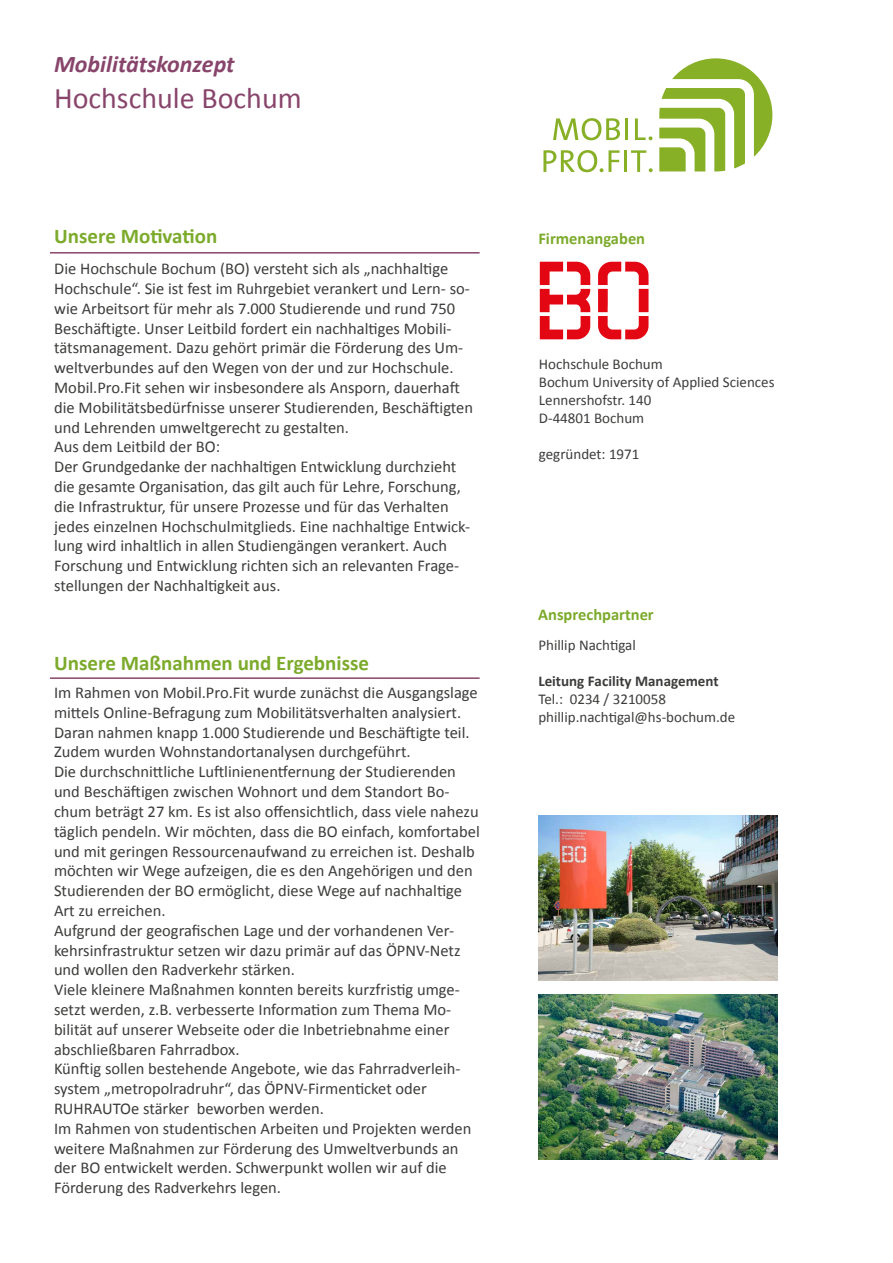
<style>
.page{position:relative;width:893px;height:1263px;background:#fff}
.page>*{position:absolute;margin:0;border:0;box-sizing:border-box;transform-origin:0 0}
.t1{font:30px "Calibri";color:#88456b}
.t2{font:italic 700 24px "Calibri";color:#88456b}
.t3{font:700 21px "Calibri";color:#7caa2b}
.t4{font:16.5px/19.8px "Calibri";color:#3c3c3b}
.t5{font:700 16.5px "Calibri";color:#7caa2b}
.t6{font:15px/18px "Calibri";color:#3c3c3b}
.t7{font:700 15px "Calibri";color:#3c3c3b}
</style>
<div class="page">
<hr style="left:50px;top:252px;width:430px;height:2px;background:#88456b">
<hr style="left:50px;top:677px;width:430px;height:2px;background:#88456b">
<img style="left:539px;top:815px;width:238px;height:165px">
<svg style="left:540px;top:262px;width:108px;height:77px"></svg>
<svg style="left:659px;top:58px;width:113px;height:113px"></svg>
<svg style="left:543px;top:150px;width:60px;height:22px"></svg>
<svg style="left:609px;top:150px;width:10px;height:22px"></svg>
<hr style="left:624px;top:150px;width:3px;height:22px;background:#88b027">
<svg style="left:631px;top:150px;width:22px;height:22px"></svg>
<svg style="left:553px;top:118px;width:67px;height:22px"></svg>
<hr style="left:625px;top:118px;width:3px;height:22px;background:#88b027">
<svg style="left:635px;top:118px;width:17px;height:22px"></svg>
<img style="left:539px;top:995px;width:238px;height:165px">
<h2 class="t2" style="left:54px;top:49px;width:182px">Mobilitätskonzept</h2>
<h1 class="t1" style="left:54px;top:79px;width:249px">Hochschule Bochum</h1>
<p class="t3" style="left:54px;top:223px;width:165px">Unsere Motivation</p>
<p class="t4" style="left:54px;top:259px;width:420px">Die Hochschule Bochum (BO) versteht sich als „nachhaltige Hochschule“. Sie ist fest im Ruhrgebiet verankert und Lern- so&shy;wie Arbeitsort für mehr als 7.000 Studierende und rund 750<br>Beschäftigte. Unser Leitbild fordert ein nachhaltiges Mobili&shy;tätsmanagement. Dazu gehört primär die Förderung des Um&shy;weltverbundes auf den Wegen von der und zur Hochschule.<br>Mobil.Pro.Fit sehen wir insbesondere als Ansporn, dauerhaft die Mobilitätsbedürfnisse unserer Studierenden, Beschäftigten und Lehrenden umweltgerecht zu gestalten.<br>Aus dem Leitbild der BO:<br>Der Grundgedanke der nachhaltigen Entwicklung durchzieht die gesamte Organisation, das gilt auch für Lehre, Forschung, die Infrastruktur, für unsere Prozesse und für das Verhalten jedes einzelnen Hochschulmitglieds. Eine nachhaltige Entwick&shy;lung wird inhaltlich in allen Studiengängen verankert. Auch Forschung und Entwicklung richten sich an relevanten Frage&shy;stellungen der Nachhaltigkeit aus.</p>
<p class="t3" style="left:54px;top:650px;width:316px">Unsere Maßnahmen und Ergebnisse</p>
<p class="t4" style="left:54px;top:683px;width:427px">Im Rahmen von Mobil.Pro.Fit wurde zunächst die Ausgangslage mittels Online-Befragung zum Mobilitätsverhalten analysiert.<br>Daran nahmen knapp 1.000 Studierende und Beschäftigte teil.<br>Zudem wurden Wohnstandortanalysen durchgeführt.<br>Die durchschnittliche Luftlinienentfernung der Studierenden und Beschäftigen zwischen Wohnort und dem Standort Bo&shy;chum beträgt 27 km. Es ist also offensichtlich, dass viele nahezu täglich pendeln. Wir möchten, dass die BO einfach, komfortabel und mit geringen Ressourcenaufwand zu erreichen ist. Deshalb möchten wir Wege aufzeigen, die es den Angehörigen und den Studierenden der BO ermöglicht, diese Wege auf nachhaltige Art zu erreichen.<br>Aufgrund der geografischen Lage und der vorhandenen Ver&shy;kehrsinfrastruktur setzen wir dazu primär auf das ÖPNV-Netz und wollen den Radverkehr stärken.<br>Viele kleinere Maßnahmen konnten bereits kurzfristig umge&shy;setzt werden, z.B. verbesserte Information zum Thema Mo&shy;bilität auf unserer Webseite oder die Inbetriebnahme einer abschließbaren Fahrradbox.<br>Künftig sollen bestehende Angebote, wie das Fahrradverleih&shy;system „metropolradruhr“, das ÖPNV-Firmenticket oder RUHRAUTOe stärker beworben werden.<br>Im Rahmen von studentischen Arbeiten und Projekten werden weitere Maßnahmen zur Förderung des Umweltverbunds an der BO entwickelt werden. Schwerpunkt wollen wir auf die Förderung des Radverkehrs legen.</p>
<p class="t5" style="left:538px;top:228px;width:108px">Firmenangaben</p>
<p class="t6" style="left:539px;top:355px;width:237px">Hochschule Bochum<br>Bochum University of Applied Sciences<br>Lennershofstr. 140<br>D-44801 Bochum</p>
<p class="t6" style="left:539px;top:445px;width:102px">gegründet: 1971</p>
<p class="t5" style="left:538px;top:603px;width:117px">Ansprechpartner</p>
<p class="t6" style="left:538px;top:636px;width:99px">Phillip Nachtigal</p>
<p class="t7" style="left:538px;top:671px;width:182px">Leitung Facility Management</p>
<p class="t6" style="left:538px;top:690px;width:198px">Tel.: 0234 / 3210058 phillip.nachtigal@hs-bochum.de</p>
</div>
